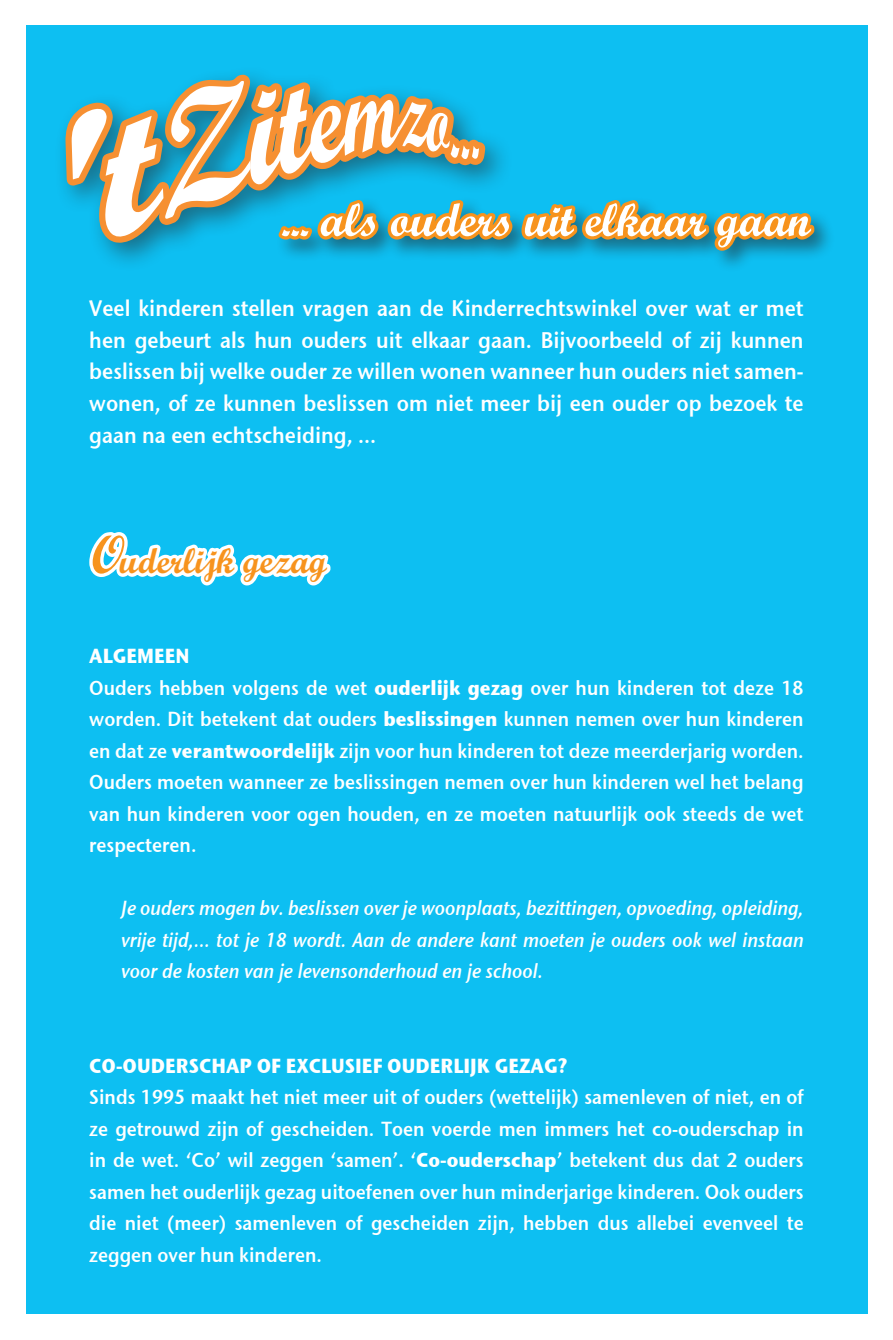
<style>
.page{position:relative;width:893px;height:1340px;background:#fff}
.page>*{position:absolute;margin:0;border:0;box-sizing:border-box;transform-origin:0 0}
.t1{font:700 36px "Script";color:#f7931d}
.t2{font:22.5px/31.5px "Stone Sans Sem ITCTT Semi";color:#fff;text-align:justify;scale:.9 1}
.t3{font:20.25px/31.5px "Stone Sans Sem ITCTT Semi";color:#fff;text-align:justify;scale:.9 1}
.t4{font:20.25px/31.5px "Stone Sans Sem ITCTT Semi Ita";color:#fff;text-align:justify;scale:.9 1}
.t5{font:20.25px "Stone Sans ITCTT Bold";color:#fff;scale:.9 1}
.s1{font-size:54px}
.s2{font-family:"Stone Sans ITCTT Bold"}
</style>
<div class="page">
<div style="left:26px;top:26px;width:841px;height:1288px;background:#0dbff2"></div>
<div style="left:275px;top:196px;width:561px;height:76px;background:#231f20;opacity:.5"></div>
<svg style="left:64px;top:74px;width:754px;height:180px"></svg>
<svg style="left:89px;top:532px;width:242px;height:54px"></svg>
<p class="t2" style="left:89px;top:292px;width:795px">Veel kinderen stellen vragen aan de Kinderrechtswinkel over wat er met hen gebeurt als hun ouders uit elkaar gaan. Bijvoorbeeld of zij kunnen beslissen bij welke ouder ze willen wonen wanneer hun ouders niet samen&shy;wonen, of ze kunnen beslissen om niet meer bij een ouder op bezoek te gaan na een echtscheiding, …</p>
<h1 class="t1" style="left:91px;top:539px;width:237px"><span class="s1">O</span>uderlijk gezag</h1>
<p class="t5" style="left:89px;top:643px;width:113px">ALGEMEEN</p>
<p class="t3" style="left:89px;top:671px;width:795px">Ouders hebben volgens de wet <span class="s2">ouderlijk gezag</span> over hun kinderen tot deze 18 worden. Dit betekent dat ouders <span class="s2">beslissingen</span> kunnen nemen over hun kinderen en dat ze <span class="s2">verantwoordelijk</span> zijn voor hun kinderen tot deze meerderjarig worden.<br>Ouders moeten wanneer ze beslissingen nemen over hun kinderen wel het belang van hun kinderen voor ogen houden, en ze moeten natuurlijk ook steeds de wet respecteren.</p>
<p class="t4" style="left:121px;top:892px;width:760px">Je ouders mogen bv. beslissen over je woonplaats, bezittingen, opvoeding, opleiding, vrije tijd,… tot je 18 wordt. Aan de andere kant moeten je ouders ook wel instaan voor de kosten van je levensonderhoud en je school.</p>
<p class="t5" style="left:89px;top:1052px;width:533px">CO-OUDERSCHAP OF EXCLUSIEF OUDERLIJK GEZAG?</p>
<p class="t3" style="left:89px;top:1081px;width:795px">Sinds 1995 maakt het niet meer uit of ouders (wettelijk) samenleven of niet, en of ze getrouwd zijn of gescheiden. Toen voerde men immers het co-ouderschap in in de wet. ‘Co’ wil zeggen ‘samen’. ‘<span class="s2">Co-ouderschap</span>’ betekent dus dat 2 ouders samen het ouderlijk gezag uitoefenen over hun minderjarige kinderen. Ook ouders die niet (meer) samenleven of gescheiden zijn, hebben dus allebei evenveel te zeggen over hun kinderen.</p>
</div>
